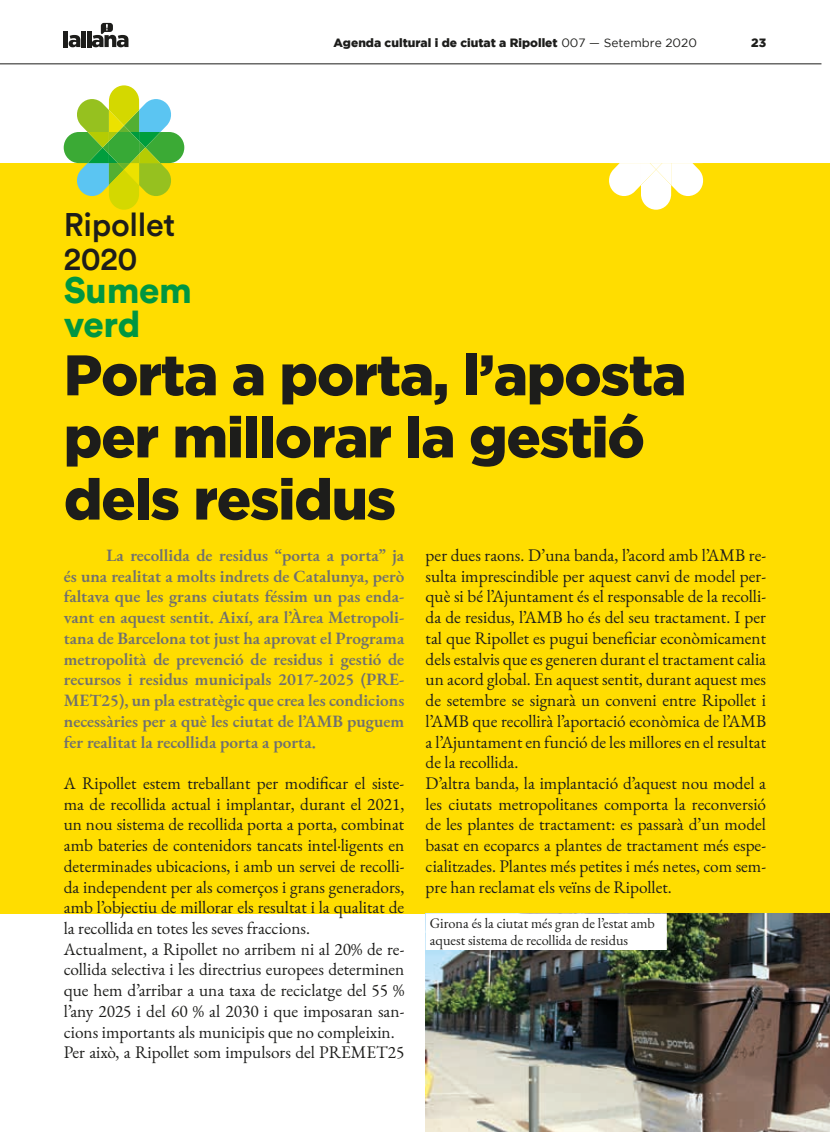
<style>
.page{position:relative;width:830px;height:1132px;background:#fff}
.page>*{position:absolute;margin:0;border:0;box-sizing:border-box;transform-origin:0 0}
.t1{font:900 57px/62.1px "Gotham";letter-spacing:-.02em;color:#1d1d1b}
.t2{font:900 36.45px/33.8px "Circular Std";letter-spacing:-.01em;color:#009641}
.t3{font:500 32.4px/33.8px "Circular Std";letter-spacing:-.01em;color:#1d1d1b}
.t4{font:17.25px/20.7px "EB Garamond";color:#1d1d1b}
.t5{font:600 17.25px/20.7px "EB Garamond";color:#70706f;text-align:justify}
.t6{font:14.25px/17.1px "EB Garamond";color:#1d1d1b}
.t7{font:900 12px "Gotham";color:#1d1d1b}
.s1{font-weight:400}
</style>
<div class="page">
<hr style="left:0;top:64px;width:821px;height:1px;background:#1d1d1b">
<hr style="left:64px;top:31px;width:4px;height:16px;background:#1d1d1b">
<svg style="left:69px;top:35px;width:11px;height:12px"></svg>
<hr style="left:87px;top:31px;width:4px;height:16px;background:#1d1d1b">
<svg style="left:92px;top:23px;width:36px;height:24px"></svg>
<div style="left:81px;top:31px;width:5px;height:16px;background:#1d1d1b"></div>
<div style="left:0;top:163px;width:829px;height:749px;background:#fd0"></div>
<svg style="left:64px;top:85px;width:120px;height:125px"></svg>
<svg style="left:609px;top:163px;width:95px;height:47px"></svg>
<img style="left:425px;top:912px;width:404px;height:219px">
<div style="left:425px;top:913px;width:241px;height:19px;background:#fff"></div>
<div style="left:425px;top:930px;width:241px;height:19px;background:#fff"></div>
<p class="t7" style="left:333px;top:36px;width:365px">Agenda cultural i de ciutat a Ripollet <span class="s1">007 — Setembre 2020</span></p>
<p class="t7" style="left:750px;top:36px;width:16px">23</p>
<h3 class="t3" style="left:64px;top:207px;width:113px">Ripollet<br>2020</h3>
<h2 class="t2" style="left:64px;top:273px;width:130px">Sumem verd</h2>
<h1 class="t1" style="left:64px;top:342px;width:623px">Porta a porta, l’aposta per millorar la gestió dels residus</h1>
<p class="t4" style="left:425px;top:545px;width:342px">per dues raons. D’una banda, l’acord amb l’AMB re&shy;sulta imprescindible per aquest canvi de model per&shy;què si bé l’Ajuntament és el responsable de la recolli&shy;da de residus, l’AMB ho és del seu tractament. I per tal que Ripollet es pugui beneficiar econòmicament dels estalvis que es generen durant el tractament calia un acord global. En aquest sentit, durant aquest mes de setembre se signarà un conveni entre Ripollet i l’AMB que recollirà l’aportació econòmica de l’AMB a l’Ajuntament en funció de les millores en el resultat de la recollida.<br>D’altra banda, la implantació d’aquest nou model a les ciutats metropolitanes comporta la reconversió de les plantes de tractament: es passarà d’un model basat en ecoparcs a plantes de tractament més espe&shy;cialitzades. Plantes més petites i més netes, com sem&shy;pre han reclamat els veïns de Ripollet.</p>
<p class="t6" style="left:429px;top:914px;width:226px">Girona és la ciutat més gran de l’estat amb aquest sistema de recollida de residus</p>
<p class="t5" style="left:64px;top:544px;width:342px;text-indent:43px">La recollida de residus “porta a porta” ja és una realitat a molts indrets de Catalunya, però faltava que les grans ciutats féssim un pas enda&shy;vant en aquest sentit. Així, ara l’Àrea Metropoli&shy;tana de Barcelona tot just ha aprovat el Programa metropolità de prevenció de residus i gestió de recursos i residus municipals 2017-2025 (PRE-MET25), un pla estratègic que crea les condicions necessàries per a què les ciutat de l’AMB puguem fer realitat la recollida porta a porta.</p>
<p class="t4" style="left:64px;top:772px;width:342px">A Ripollet estem treballant per modificar el siste&shy;ma de recollida actual i implantar, durant el 2021, un nou sistema de recollida porta a porta, combinat amb bateries de contenidors tancats intel·ligents en determinades ubicacions, i amb un servei de recolli&shy;da independent per als comerços i grans generadors, amb l’objectiu de millorar els resultat i la qualitat de la recollida en totes les seves fraccions.<br>Actualment, a Ripollet no arribem ni al 20% de re&shy;collida selectiva i les directrius europees determinen que hem d’arribar a una taxa de reciclatge del 55 % l’any 2025 i del 60 % al 2030 i que imposaran san&shy;cions importants als municipis que no compleixin.<br>Per això, a Ripollet som impulsors del PREMET25</p>
</div>
